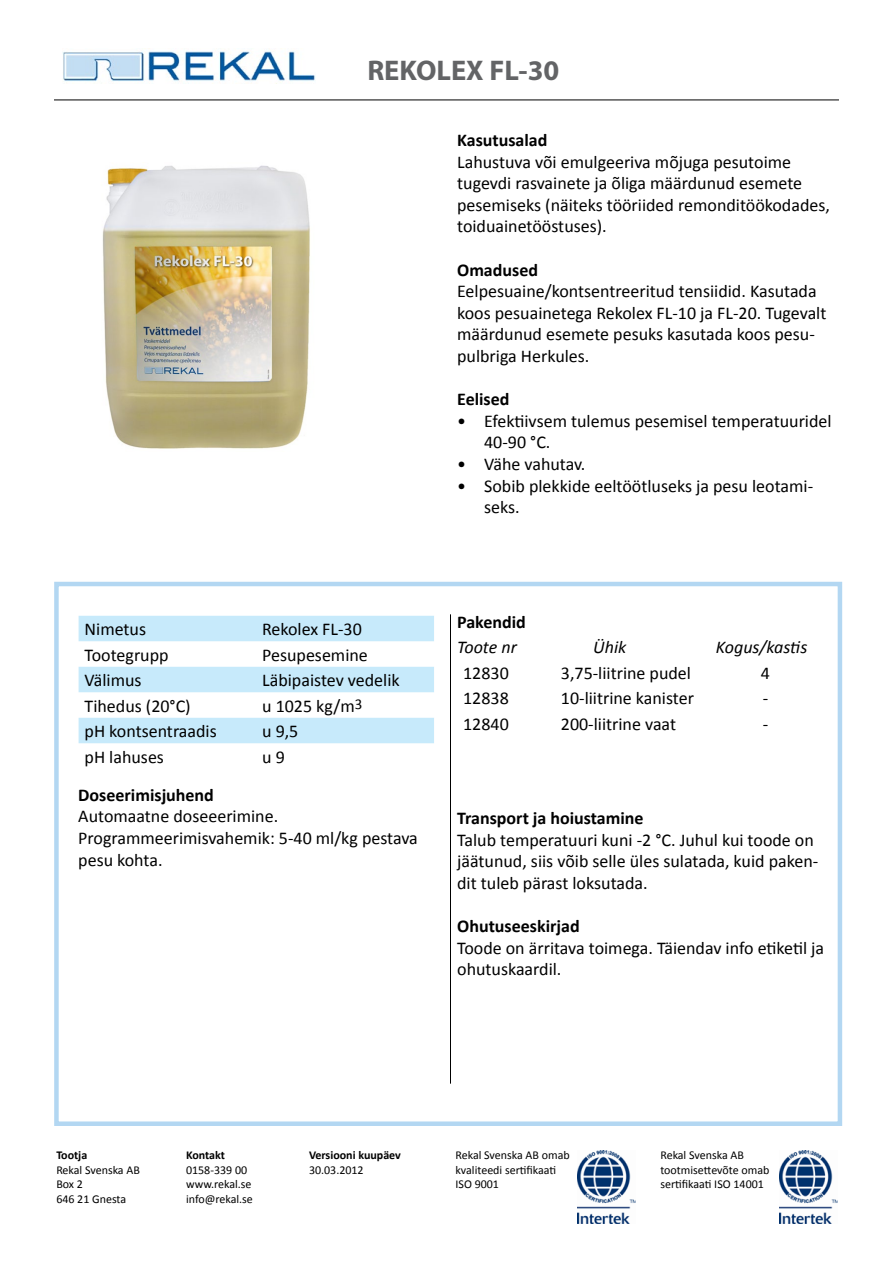
<style>
.page{position:relative;width:893px;height:1263px;background:#fff}
.page>*{position:absolute;margin:0;border:0;box-sizing:border-box;transform-origin:0 0}
.t1{font:700 28.5px "Myriad Pro";color:#636466}
.t2{font:18px/21.6px "Calibri";color:#000}
.t3{font:700 18px "Calibri";color:#000}
.t4{font:italic 18px "Calibri";color:#000}
.t5{font:12px/14.4px "Calibri";color:#000}
.t6{font:700 12px "Calibri";color:#000}
</style>
<div class="page">
<img style="left:63px;top:51px;width:253px;height:31px">
<hr style="left:54px;top:100px;width:785px;height:1px;background:#000">
<img style="left:577px;top:1150px;width:59px;height:74px">
<img style="left:779px;top:1150px;width:59px;height:74px">
<img style="left:102px;top:165px;width:208px;height:284px">
<div style="left:54px;top:582px;width:788px;height:544px;border:4px solid #b3d7f2"></div>
<svg style="left:79px;top:616px;width:355px;height:127px"></svg>
<hr style="left:450px;top:614px;width:1px;height:470px;background:#000">
<h1 class="t1" style="left:367px;top:52px;width:194px">REKOLEX FL-30</h1>
<p class="t3" style="left:457px;top:128px;width:92px">Kasutusalad</p>
<p class="t2" style="left:457px;top:151px;width:374px">Lahustuva või emulgeeriva mõjuga pesutoime tugevdi rasvainete ja õliga määrdunud esemete pesemiseks (näiteks tööriided remonditöökodades, toiduainetööstuses).</p>
<p class="t3" style="left:457px;top:258px;width:82px">Omadused</p>
<p class="t2" style="left:457px;top:280px;width:371px">Eelpesuaine/kontsentreeritud tensiidid. Kasutada koos pesuainetega Rekolex FL-10 ja FL-20. Tugevalt määrdunud esemete pesuks kasutada koos pesu&shy;pulbriga Herkules.</p>
<p class="t3" style="left:457px;top:388px;width:54px">Eelised</p>
<p class="t2" style="left:484px;top:410px;width:349px;text-indent:-27px">• Efektiivsem tulemus pesemisel temperatuuridel<br>40-90 °C.</p>
<p class="t2" style="left:457px;top:453px;width:130px">• Vähe vahutav.</p>
<p class="t2" style="left:484px;top:475px;width:331px;text-indent:-27px">• Sobib plekkide eeltöötluseks ja pesu leotami&shy;seks.</p>
<p class="t2" style="left:85px;top:618px;width:63px">Nimetus</p>
<p class="t2" style="left:262px;top:618px;width:101px">Rekolex FL-30</p>
<p class="t2" style="left:85px;top:644px;width:86px">Tootegrupp</p>
<p class="t2" style="left:262px;top:644px;width:107px">Pesupesemine</p>
<p class="t2" style="left:85px;top:669px;width:58px">Välimus</p>
<p class="t2" style="left:262px;top:669px;width:139px">Läbipaistev vedelik</p>
<p class="t2" style="left:85px;top:695px;width:108px">Tihedus (20°C)</p>
<p class="t2" style="left:262px;top:695px;width:102px">u 1025 kg/m<sup>3</sup></p>
<p class="t2" style="left:85px;top:720px;width:134px">pH kontsentraadis</p>
<p class="t2" style="left:262px;top:720px;width:38px">u 9,5</p>
<p class="t2" style="left:85px;top:746px;width:81px">pH lahuses</p>
<p class="t2" style="left:262px;top:746px;width:24px">u 9</p>
<p class="t3" style="left:78px;top:783px;width:137px">Doseerimisjuhend</p>
<p class="t2" style="left:78px;top:806px;width:341px">Automaatne doseeerimine.<br>Programmeerimisvahemik: 5-40 ml/kg pestava pesu kohta.</p>
<p class="t3" style="left:457px;top:610px;width:70px">Pakendid</p>
<p class="t4" style="left:457px;top:635px;width:61px">Toote nr</p>
<p class="t4" style="left:593px;top:635px;width:35px">Ühik</p>
<p class="t4" style="left:716px;top:635px;width:93px">Kogus/kastis</p>
<p class="t2" style="left:463px;top:662px;width:47px">12830</p>
<p class="t2" style="left:561px;top:662px;width:132px">3,75-liitrine pudel</p>
<p class="t2" style="left:761px;top:662px;width:11px">4</p>
<p class="t2" style="left:463px;top:688px;width:47px">12838</p>
<p class="t2" style="left:561px;top:688px;width:135px">10-liitrine kanister</p>
<p class="t2" style="left:763px;top:688px;width:7px">-</p>
<p class="t2" style="left:463px;top:713px;width:47px">12840</p>
<p class="t2" style="left:561px;top:713px;width:117px">200-liitrine vaat</p>
<p class="t2" style="left:763px;top:713px;width:7px">-</p>
<p class="t3" style="left:457px;top:807px;width:188px">Transport ja hoiustamine</p>
<p class="t2" style="left:457px;top:829px;width:363px">Talub temperatuuri kuni -2 °C. Juhul kui toode on jäätunud, siis võib selle üles sulatada, kuid paken&shy;dit tuleb pärast loksutada.</p>
<p class="t3" style="left:457px;top:915px;width:124px">Ohutuseeskirjad</p>
<p class="t2" style="left:457px;top:937px;width:368px">Toode on ärritava toimega. Täiendav info etiketil ja ohutuskaardil.</p>
<p class="t6" style="left:56px;top:1148px;width:32px">Tootja</p>
<p class="t5" style="left:56px;top:1162px;width:85px">Rekal Svenska AB<br>Box 2<br>646 21 Gnesta</p>
<p class="t6" style="left:186px;top:1148px;width:40px">Kontakt</p>
<p class="t5" style="left:186px;top:1162px;width:68px">0158-339 00 www.rekal.se info@rekal.se</p>
<p class="t6" style="left:309px;top:1148px;width:93px">Versiooni kuupäev</p>
<p class="t5" style="left:309px;top:1162px;width:56px">30.03.2012</p>
<p class="t5" style="left:455px;top:1148px;width:116px">Rekal Svenska AB omab kvaliteedi sertifikaati<br>ISO 9001</p>
<p class="t5" style="left:660px;top:1148px;width:111px">Rekal Svenska AB tootmisettevõte omab sertifikaati ISO 14001</p>
</div>
